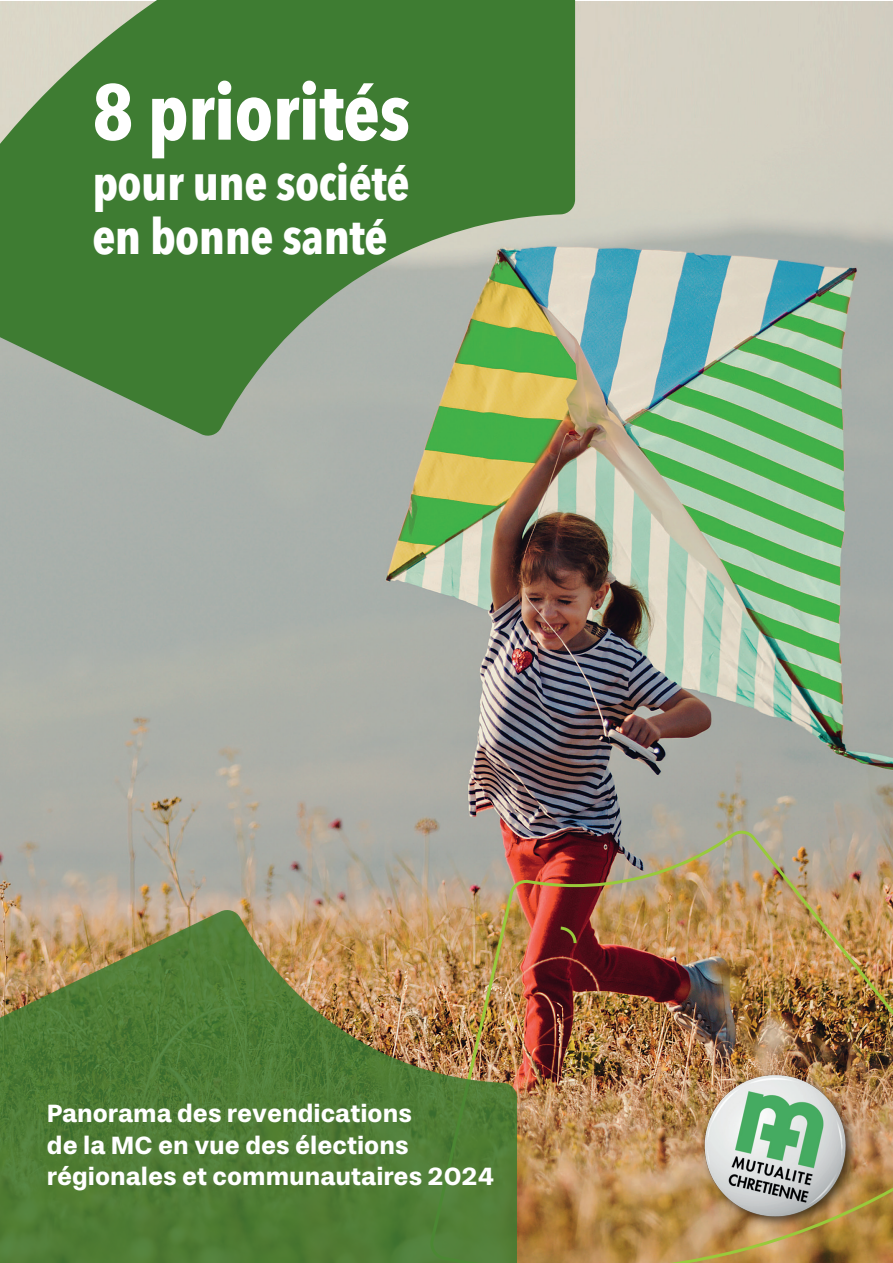
<style>
.page{position:relative;width:893px;height:1263px;background:#fff}
.page>*{position:absolute;margin:0;border:0;box-sizing:border-box;transform-origin:0 0}
.t1{font:700 78px "Avenir Next Condensed";letter-spacing:-.01em;color:#fff}
.t2{font:700 48.75px "Avenir Next Condensed";letter-spacing:-.01em;color:#fff}
.t3{font:700 25.5px/31.5px "Stevie Sans";color:#fff}
</style>
<div class="page">
<img style="left:0;top:1px;width:893px;height:907px">
<svg style="left:0;top:0;width:575px;height:438px;background:#618f53"></svg>
<img style="left:427px;top:827px;width:466px;height:436px">
<svg style="left:0;top:908px;width:517px;height:355px;background:#6b8140"></svg>
<p class="t1" style="left:92px;top:64px;width:319px">8 priorités</p>
<p class="t2" style="left:92px;top:153px;width:319px">pour une société</p>
<p class="t2" style="left:92px;top:207px;width:297px">en bonne santé</p>
<p class="t3" style="left:47px;top:1098px;width:449px">Panorama des revendications<br>de la MC en vue des élections régionales et communautaires 2024</p>
</div>
